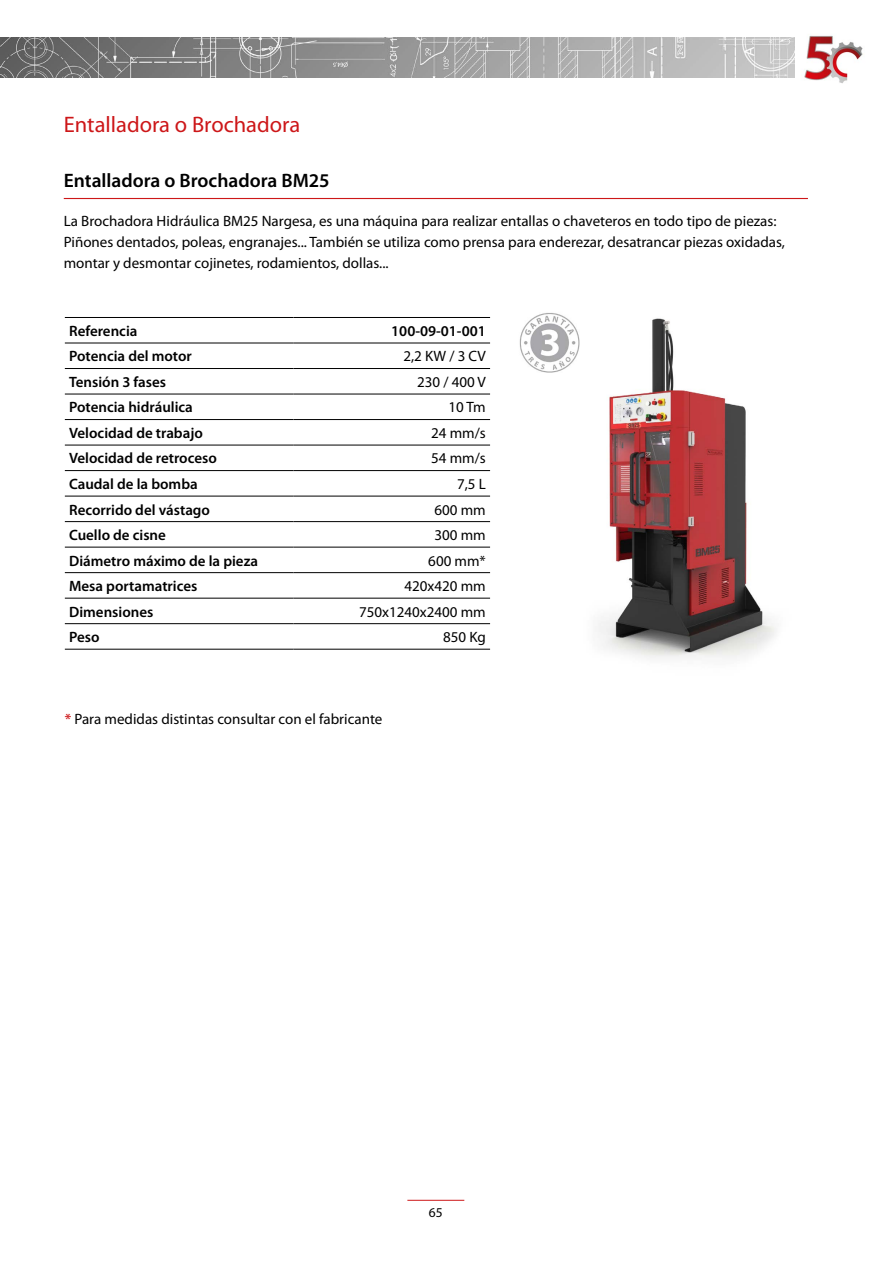
<style>
.page{position:relative;width:893px;height:1263px;background:#fff}
.page>*{position:absolute;margin:0;border:0;box-sizing:border-box;transform-origin:0 0}
.t1{font:22.5px "Myriad Pro";color:#cd1719}
.t2{font:600 19.5px "Myriad Pro";color:#000}
.t3{font:15px/21px "Myriad Pro";color:#000}
.t4{font:600 15px "Myriad Pro";color:#000}
.t5{font:13.5px "Myriad Pro";color:#000}
.s1{font-weight:600;color:#cd1719}
</style>
<div class="page">
<img style="left:0;top:38px;width:795px;height:40px">
<img style="left:804px;top:35px;width:59px;height:48px">
<hr style="left:407px;top:1200px;width:57px;height:1px;background:#cd1719">
<img style="left:598px;top:318px;width:178px;height:340px">
<img style="left:519px;top:313px;width:61px;height:60px">
<hr style="left:65px;top:317px;width:228px;height:1px;background:#000">
<hr style="left:293px;top:317px;width:197px;height:1px;background:#000">
<hr style="left:65px;top:343px;width:228px;height:1px;background:#000">
<hr style="left:293px;top:343px;width:197px;height:1px;background:#000">
<hr style="left:65px;top:368px;width:228px;height:1px;background:#000">
<hr style="left:293px;top:368px;width:197px;height:1px;background:#000">
<hr style="left:65px;top:394px;width:228px;height:1px;background:#000">
<hr style="left:293px;top:394px;width:197px;height:1px;background:#000">
<hr style="left:65px;top:419px;width:228px;height:1px;background:#000">
<hr style="left:293px;top:419px;width:197px;height:1px;background:#000">
<hr style="left:65px;top:445px;width:228px;height:1px;background:#000">
<hr style="left:293px;top:445px;width:197px;height:1px;background:#000">
<hr style="left:65px;top:470px;width:228px;height:1px;background:#000">
<hr style="left:293px;top:470px;width:197px;height:1px;background:#000">
<hr style="left:65px;top:496px;width:228px;height:1px;background:#000">
<hr style="left:293px;top:496px;width:197px;height:1px;background:#000">
<hr style="left:65px;top:521px;width:228px;height:1px;background:#000">
<hr style="left:293px;top:521px;width:197px;height:1px;background:#000">
<hr style="left:65px;top:547px;width:228px;height:1px;background:#000">
<hr style="left:293px;top:547px;width:197px;height:1px;background:#000">
<hr style="left:65px;top:572px;width:228px;height:1px;background:#000">
<hr style="left:293px;top:572px;width:197px;height:1px;background:#000">
<hr style="left:65px;top:598px;width:228px;height:1px;background:#000">
<hr style="left:293px;top:598px;width:197px;height:1px;background:#000">
<hr style="left:65px;top:623px;width:228px;height:1px;background:#000">
<hr style="left:293px;top:623px;width:197px;height:1px;background:#000">
<hr style="left:65px;top:649px;width:228px;height:1px;background:#000">
<hr style="left:293px;top:649px;width:197px;height:1px;background:#000">
<hr style="left:64px;top:198px;width:744px;height:1px;background:#cd1719">
<h1 class="t1" style="left:64px;top:110px;width:238px">Entalladora o Brochadora</h1>
<h2 class="t2" style="left:64px;top:168px;width:267px">Entalladora o Brochadora BM25</h2>
<p class="t3" style="left:64px;top:210px;width:723px">La Brochadora Hidráulica BM25 Nargesa, es una máquina para realizar entallas o chaveteros en todo tipo de piezas:<br>Piñones dentados, poleas, engranajes... También se utiliza como prensa para enderezar, desatrancar piezas oxidadas, montar y desmontar cojinetes, rodamientos, dollas...</p>
<p class="t4" style="left:69px;top:321px;width:70px">Referencia</p>
<p class="t4" style="left:391px;top:321px;width:96px">100-09-01-001</p>
<p class="t4" style="left:69px;top:347px;width:124px">Potencia del motor</p>
<p class="t3" style="left:403px;top:346px;width:84px">2,2 KW / 3 CV</p>
<p class="t4" style="left:69px;top:372px;width:99px">Tensión 3 fases</p>
<p class="t3" style="left:417px;top:371px;width:70px">230 / 400 V</p>
<p class="t4" style="left:69px;top:398px;width:125px">Potencia hidráulica</p>
<p class="t3" style="left:449px;top:397px;width:39px">10 Tm</p>
<p class="t4" style="left:69px;top:423px;width:135px">Velocidad de trabajo</p>
<p class="t3" style="left:431px;top:422px;width:56px">24 mm/s</p>
<p class="t4" style="left:69px;top:449px;width:149px">Velocidad de retroceso</p>
<p class="t3" style="left:431px;top:448px;width:56px">54 mm/s</p>
<p class="t4" style="left:69px;top:474px;width:130px">Caudal de la bomba</p>
<p class="t3" style="left:457px;top:473px;width:30px">7,5 L</p>
<p class="t4" style="left:69px;top:500px;width:142px">Recorrido del vástago</p>
<p class="t3" style="left:435px;top:499px;width:53px">600 mm</p>
<p class="t4" style="left:69px;top:525px;width:98px">Cuello de cisne</p>
<p class="t3" style="left:435px;top:524px;width:53px">300 mm</p>
<p class="t4" style="left:69px;top:551px;width:190px">Diámetro máximo de la pieza</p>
<p class="t3" style="left:428px;top:550px;width:59px">600 mm*</p>
<p class="t4" style="left:69px;top:576px;width:130px">Mesa portamatrices</p>
<p class="t3" style="left:404px;top:575px;width:83px">420x420 mm</p>
<p class="t4" style="left:69px;top:602px;width:86px">Dimensiones</p>
<p class="t3" style="left:359px;top:601px;width:128px">750x1240x2400 mm</p>
<p class="t4" style="left:69px;top:627px;width:32px">Peso</p>
<p class="t3" style="left:443px;top:626px;width:44px">850 Kg</p>
<p class="t3" style="left:65px;top:708px;width:319px"><span class="s1">*</span> Para medidas distintas consultar con el fabricante</p>
<p class="t5" style="left:429px;top:1204px;width:15px">65</p>
</div>
